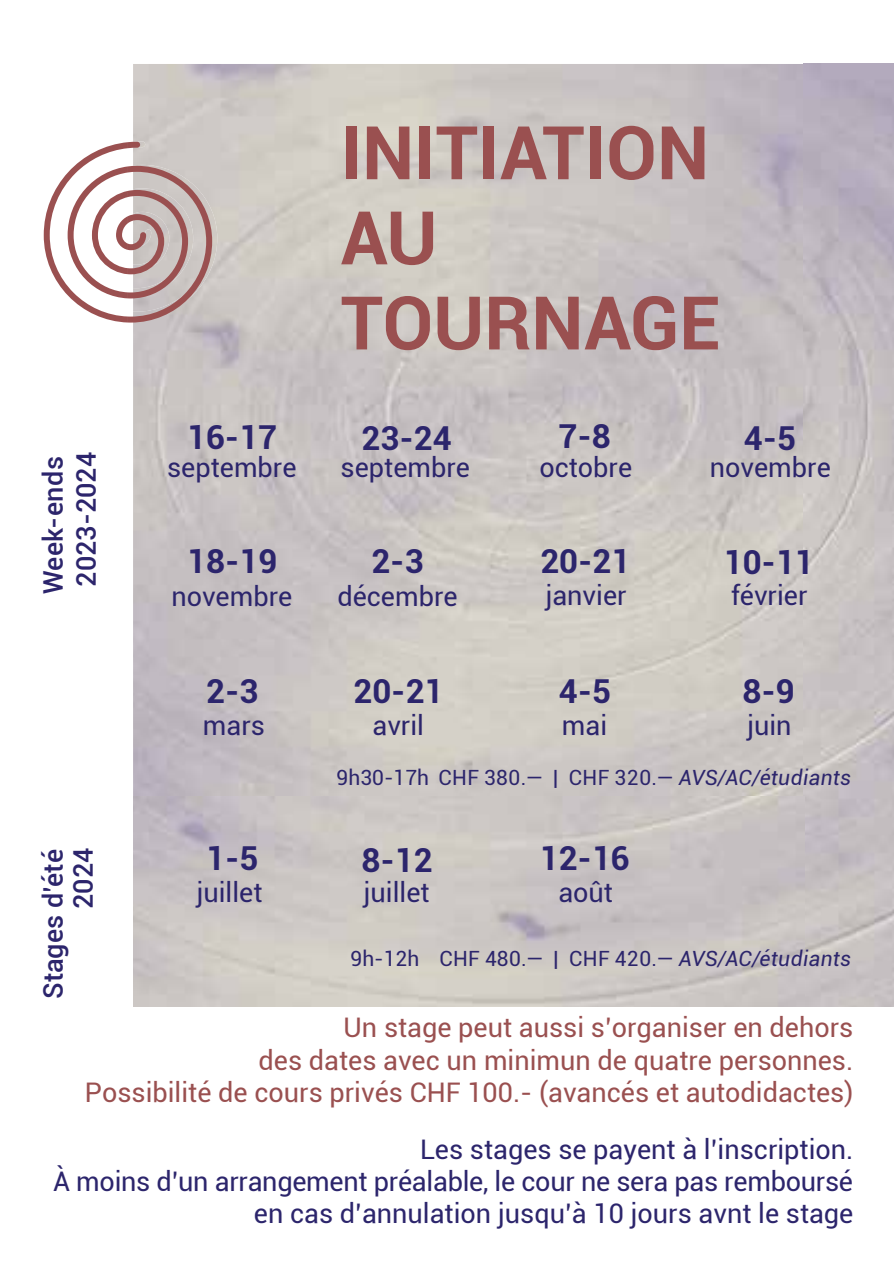
<style>
.page{position:relative;width:894px;height:1264px;background:#fff}
.page>*{position:absolute;margin:0;border:0;box-sizing:border-box;transform-origin:0 0}
.t1{font:700 74.1px/85.2px "Roboto";color:#9a5050}
.t2{font:700 33px "Roboto";color:#2c256c}
.t3{font:27px/32.4px "Roboto";color:#2c256c;text-align:right}
.t4{font:27px/32.4px "Roboto";color:#9a5050;text-align:right}
.t5{font:500 27px/33px "Roboto";color:#2c256c}
.t6{font:21px "Roboto";letter-spacing:.015em;color:#2c256c}
.s1{font-style:italic}
</style>
<div class="page">
<img style="left:803px;top:64px;width:91px;height:942px">
<img style="left:133px;top:141px;width:84px;height:176px">
<svg style="left:44px;top:142px;width:84px;height:180px"></svg>
<img style="left:128px;top:142px;width:84px;height:180px">
<p class="t5" style="left:36px;top:594px;width:144px;rotate:-90deg">Week-ends<br>2023-2024</p>
<h1 class="t1" style="left:340px;top:107px;width:381px">INITIATION<br>AU<br>TOURNAGE</h1>
<p class="t2" style="left:187px;top:414px;width:92px">16-17</p>
<p class="t3" style="left:167px;top:450px;width:131px">septembre</p>
<p class="t3" style="left:341px;top:450px;width:131px">septembre</p>
<p class="t2" style="left:361px;top:415px;width:92px">23-24</p>
<p class="t2" style="left:558px;top:413px;width:54px">7-8</p>
<p class="t3" style="left:539px;top:450px;width:94px">octobre</p>
<p class="t2" style="left:743px;top:415px;width:54px">4-5</p>
<p class="t3" style="left:710px;top:450px;width:122px">novembre</p>
<p class="t2" style="left:187px;top:538px;width:92px">18-19</p>
<p class="t2" style="left:371px;top:538px;width:54px">2-3</p>
<p class="t2" style="left:540px;top:538px;width:92px">20-21</p>
<p class="t2" style="left:723px;top:539px;width:92px">10-11</p>
<p class="t3" style="left:171px;top:579px;width:122px">novembre</p>
<p class="t3" style="left:337px;top:579px;width:122px">décembre</p>
<p class="t3" style="left:545px;top:578px;width:83px">janvier</p>
<p class="t3" style="left:731px;top:578px;width:78px">février</p>
<p class="t2" style="left:206px;top:668px;width:54px">2-3</p>
<p class="t2" style="left:353px;top:668px;width:92px">20-21</p>
<p class="t2" style="left:559px;top:668px;width:54px">4-5</p>
<p class="t2" style="left:742px;top:668px;width:54px">8-9</p>
<p class="t3" style="left:203px;top:708px;width:64px">mars</p>
<p class="t3" style="left:372px;top:708px;width:53px">avril</p>
<p class="t3" style="left:562px;top:708px;width:47px">mai</p>
<p class="t3" style="left:747px;top:708px;width:46px">juin</p>
<p class="t6" style="left:336px;top:763px;width:516px">9h30-17h CHF 380.— | CHF 320.— <span class="s1">AVS/AC/étudiants</span></p>
<p class="t2" style="left:206px;top:835px;width:54px">1-5</p>
<p class="t3" style="left:196px;top:875px;width:67px">juillet</p>
<p class="t2" style="left:540px;top:835px;width:92px">12-16</p>
<p class="t3" style="left:558px;top:875px;width:56px">août</p>
<p class="t2" style="left:361px;top:837px;width:73px">8-12</p>
<p class="t3" style="left:363px;top:875px;width:67px">juillet</p>
<p class="t5" style="left:37px;top:999px;width:153px;line-height:30px;text-align:right;rotate:-90deg">Stages d’été<br>2024</p>
<p class="t4" style="left:85px;top:1010px;width:770px">Un stage peut aussi s’organiser en dehors<br>des dates avec un minimun de quatre personnes.<br>Possibilité de cours privés CHF 100.- (avancés et autodidactes)</p>
<p class="t3" style="left:53px;top:1131px;width:802px">Les stages se payent à l’inscription.<br>À moins d’un arrangement préalable, le cour ne sera pas remboursé en cas d’annulation jusqu’à 10 jours avnt le stage</p>
<p class="t6" style="left:350px;top:944px;width:70px">9h-12h</p>
<p class="t6" style="left:439px;top:944px;width:413px">CHF 480.— | CHF 420.— <span class="s1">AVS/AC/étudiants</span></p>
</div>
